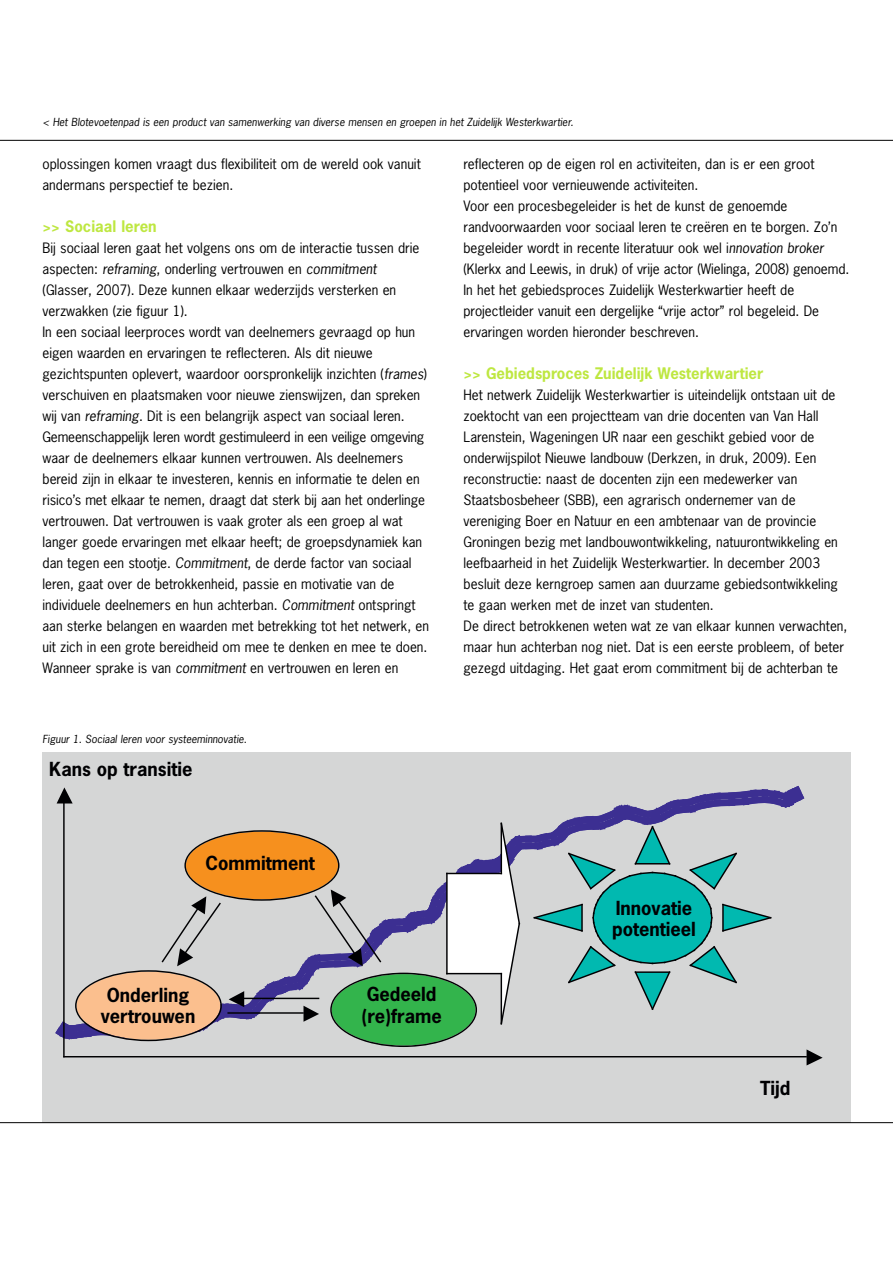
<style>
.page{position:relative;width:893px;height:1263px;background:#fff}
.page>*{position:absolute;margin:0;border:0;box-sizing:border-box;transform-origin:0 0}
.t1{font:700 18.15px/21.9px "News Gothic";color:#000002}
.t2{font:700 15px "News Gothic";color:#bee741}
.t3{font:13.5px/21px "News Gothic";color:#000}
.t4{font:italic 10.5px "News Gothic";color:#000}
.s1{font-style:italic}
</style>
<div class="page">
<div style="left:43px;top:752px;width:807px;height:371px;background:#d5d6d6"></div>
<svg style="left:55px;top:785px;width:768px;height:280px"></svg>
<hr style="left:0;top:1122px;width:893px;height:1px;background:#000">
<hr style="left:0;top:140px;width:893px;height:1px;background:#000">
<p class="t4" style="left:43px;top:117px;width:532px">&lt; Het Blotevoetenpad is een product van samenwerking van diverse mensen en groepen in het Zuidelijk Westerkwartier.</p>
<p class="t3" style="left:43px;top:153px;width:380px">oplossingen komen vraagt dus flexibiliteit om de wereld ook vanuit andermans perspectief te bezien.</p>
<p class="t2" style="left:43px;top:218px;width:116px">&gt;&gt; Sociaal leren</p>
<p class="t3" style="left:43px;top:237px;width:388px">Bij sociaal leren gaat het volgens ons om de interactie tussen drie aspecten: <span class="s1">reframing</span>, onderling vertrouwen en <span class="s1">commitment </span>(Glasser, 2007). Deze kunnen elkaar wederzijds versterken en verzwakken (zie figuur 1).<br>In een sociaal leerproces wordt van deelnemers gevraagd op hun eigen waarden en ervaringen te reflecteren. Als dit nieuwe gezichtspunten oplevert, waardoor oorspronkelijk inzichten (<span class="s1">frames</span>) verschuiven en plaatsmaken voor nieuwe zienswijzen, dan spreken wij van <span class="s1">reframing</span>. Dit is een belangrijk aspect van sociaal leren.<br>Gemeenschappelijk leren wordt gestimuleerd in een veilige omgeving waar de deelnemers elkaar kunnen vertrouwen. Als deelnemers bereid zijn in elkaar te investeren, kennis en informatie te delen en risico’s met elkaar te nemen, draagt dat sterk bij aan het onderlinge vertrouwen. Dat vertrouwen is vaak groter als een groep al wat langer goede ervaringen met elkaar heeft; de groepsdynamiek kan dan tegen een stootje. <span class="s1">Commitment</span>, de derde factor van sociaal leren, gaat over de betrokkenheid, passie en motivatie van de individuele deelnemers en hun achterban. <span class="s1">Commitment</span> ontspringt aan sterke belangen en waarden met betrekking tot het netwerk, en uit zich in een grote bereidheid om mee te denken en mee te doen.<br>Wanneer sprake is van <span class="s1">commitment</span> en vertrouwen en leren en</p>
<p class="t4" style="left:43px;top:734px;width:206px">Figuur 1. Sociaal leren voor systeeminnovatie.</p>
<h1 class="t1" style="left:49px;top:758px;width:145px">Kans op transitie</h1>
<p class="t3" style="left:463px;top:153px;width:387px">reflecteren op de eigen rol en activiteiten, dan is er een groot potentieel voor vernieuwende activiteiten.<br>Voor een procesbegeleider is het de kunst de genoemde randvoorwaarden voor sociaal leren te creëren en te borgen. Zo’n begeleider wordt in recente literatuur ook wel i<span class="s1">nnovation broker </span>(Klerkx and Leewis, in druk) of vrije actor (Wielinga, 2008) genoemd.<br>In het het gebiedsproces Zuidelijk Westerkwartier heeft de projectleider vanuit een dergelijke “vrije actor” rol begeleid. De ervaringen worden hieronder beschreven.</p>
<p class="t2" style="left:463px;top:365px;width:301px">&gt;&gt; Gebiedsproces Zuidelijk Westerkwartier</p>
<p class="t3" style="left:463px;top:384px;width:385px">Het netwerk Zuidelijk Westerkwartier is uiteindelijk ontstaan uit de zoektocht van een projectteam van drie docenten van Van Hall Larenstein, Wageningen UR naar een geschikt gebied voor de onderwijspilot Nieuwe landbouw (Derkzen, in druk, 2009). Een reconstructie: naast de docenten zijn een medewerker van Staatsbosbeheer (SBB), een agrarisch ondernemer van de vereniging Boer en Natuur en een ambtenaar van de provincie Groningen bezig met landbouwontwikkeling, natuurontwikkeling en leefbaarheid in het Zuidelijk Westerkwartier. In december 2003 besluit deze kerngroep samen aan duurzame gebiedsontwikkeling te gaan werken met de inzet van studenten.<br>De direct betrokkenen weten wat ze van elkaar kunnen verwachten, maar hun achterban nog niet. Dat is een eerste probleem, of beter gezegd uitdaging. Het gaat erom commitment bij de achterban te</p>
<h1 class="t1" style="left:206px;top:853px;width:111px">Commitment</h1>
<h1 class="t1" style="left:101px;top:984px;width:96px;text-align:center">Onderling vertrouwen</h1>
<h1 class="t1" style="left:362px;top:984px;width:82px">Gedeeld (re)frame</h1>
<h1 class="t1" style="left:612px;top:897px;width:85px">Innovatie potentieel</h1>
<h1 class="t1" style="left:760px;top:1078px;width:32px">Tijd</h1>
</div>
